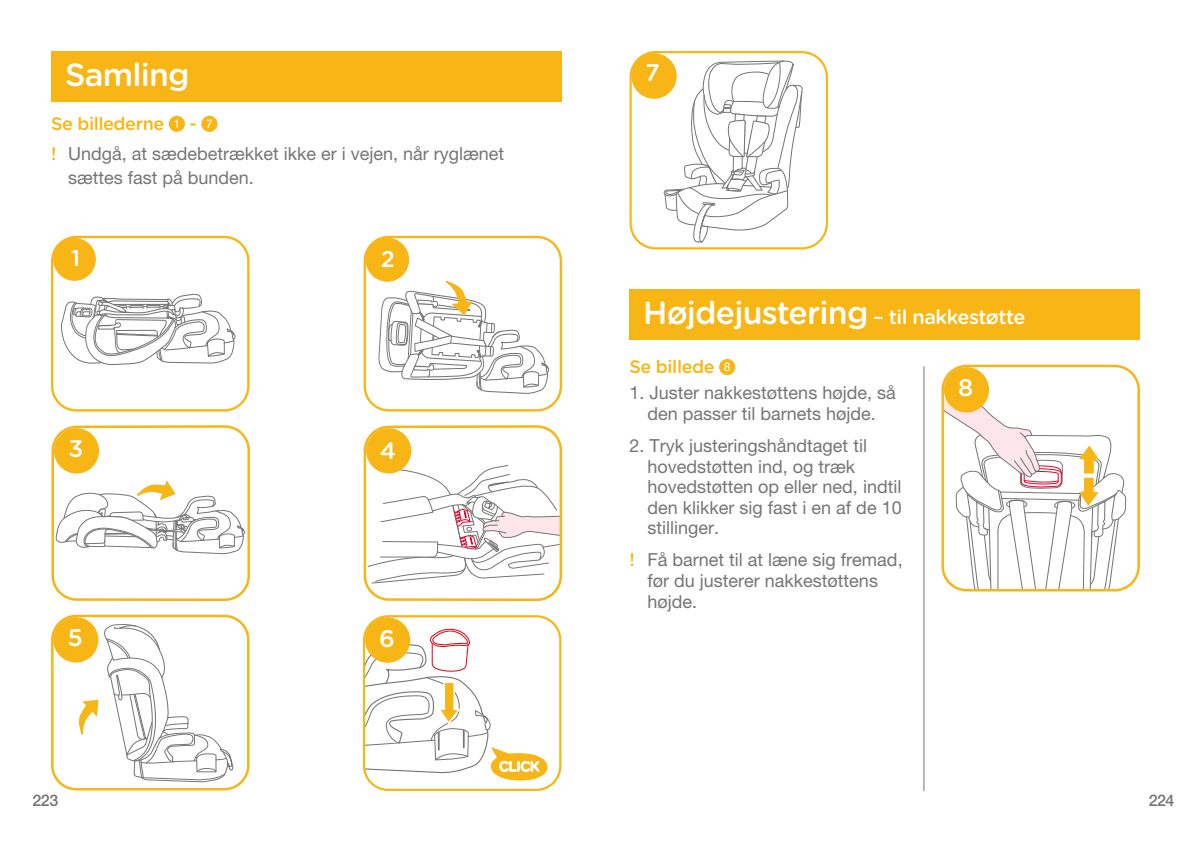
<style>
.page{position:relative;width:1191px;height:842px;background:#fff}
.page>*{position:absolute;margin:0;border:0;box-sizing:border-box;transform-origin:0 0}
.t1{font:500 32px "Gotham Rounded";letter-spacing:-.025em;color:#fff}
.t2{font:500 24px "Gotham Rounded";color:#fff}
.t3{font:500 22.6px "Gotham Rounded";color:#fff}
.t4{font:500 20px "Gotham Rounded";letter-spacing:-.025em;color:#fff}
.t5{font:18px/20.6px "Helvetica Neue LT Std";color:#767575}
.t6{font:500 18px "Gotham Rounded";letter-spacing:-.025em;color:#f8b616}
.t7{font:500 16px "Helvetica Neue LT Std";letter-spacing:-.025em;color:#767575}
.s1{font-family:"Helvetica Neue LT Std";font-weight:400;font-size:12px;color:#fff}
.s2{font-family:"Gotham Rounded";font-weight:500;color:#f8b616}
.s3{font-size:32px}
</style>
<div class="page">
<div style="left:169px;top:116px;width:16px;height:16px;background:#f8b616;border-radius:50%"></div>
<div style="left:201px;top:116px;width:16px;height:16px;background:#f8b616;border-radius:50%"></div>
<svg style="left:61px;top:293px;width:175px;height:73px"></svg>
<div style="left:51px;top:236px;width:198px;height:176px;border:2px solid #f8b616;border-radius:24px"></div>
<div style="left:53px;top:238px;width:43px;height:43px;background:#f8b616;border-radius:50%"></div>
<div style="left:363px;top:236px;width:199px;height:176px;border:2px solid #f8b616;border-radius:24px"></div>
<svg style="left:378px;top:282px;width:172px;height:112px"></svg>
<div style="left:366px;top:238px;width:43px;height:43px;background:#f8b616;border-radius:50%"></div>
<div style="left:366px;top:238px;width:43px;height:43px;border:1px solid #f8b616;border-radius:50%"></div>
<div style="left:51px;top:51px;width:511px;height:51px;background:#f8b616"></div>
<div style="left:51px;top:425px;width:199px;height:176px;border:2px solid #f8b616;border-radius:24px"></div>
<div style="left:54px;top:428px;width:45px;height:46px;background:#f8b616;border-radius:50%"></div>
<svg style="left:56px;top:480px;width:189px;height:75px"></svg>
<svg style="left:368px;top:464px;width:191px;height:120px"></svg>
<div style="left:363px;top:425px;width:199px;height:176px;border:2px solid #f8b616;border-radius:24px"></div>
<div style="left:366px;top:428px;width:45px;height:45px;background:#f8b616;border-radius:50%"></div>
<div style="left:51px;top:615px;width:198px;height:175px;border:2px solid #f8b616;border-radius:24px"></div>
<div style="left:53px;top:617px;width:45px;height:45px;background:#f8b616;border-radius:50%"></div>
<svg style="left:77px;top:620px;width:157px;height:162px"></svg>
<div style="left:363px;top:615px;width:198px;height:176px;border:2px solid #f8b616;border-radius:24px"></div>
<div style="left:365px;top:617px;width:45px;height:46px;background:#f8b616;border-radius:50%"></div>
<svg style="left:364px;top:628px;width:184px;height:154px"></svg>
<svg style="left:663px;top:60px;width:140px;height:183px"></svg>
<div style="left:629px;top:51px;width:199px;height:198px;border:2px solid #f8b616;border-radius:25px"></div>
<div style="left:631px;top:53px;width:45px;height:46px;background:#f8b616;border-radius:50%"></div>
<div style="left:629px;top:289px;width:511px;height:51px;background:#f8b616"></div>
<div style="left:719px;top:359px;width:16px;height:16px;background:#f8b616;border-radius:50%"></div>
<div style="left:941px;top:365px;width:199px;height:226px;border:2px solid #f8b616;border-radius:24px"></div>
<div style="left:944px;top:367px;width:45px;height:45px;background:#f8b616;border-radius:50%"></div>
<svg style="left:942px;top:385px;width:184px;height:205px"></svg>
<hr style="left:923px;top:366px;width:1px;height:425px;background:#767575">
<h1 class="t1" style="left:65px;top:52px;width:126px">Samling</h1>
<p class="t6" style="left:51px;top:111px;width:163px">Se billederne <span class="s1">1</span> - <span class="s1">7</span></p>
<p class="t5" style="left:68px;top:141px;width:438px;line-height:24px;text-indent:-17px"><span class="s2">!</span> Undgå, at sædebetrækket ikke er i vejen, når ryglænet sættes fast på bunden.</p>
<p class="t3" style="left:71px;top:242px;width:10px">1</p>
<p class="t3" style="left:381px;top:243px;width:15px">2</p>
<h2 class="t2" style="left:68px;top:432px;width:16px">3</h2>
<h2 class="t2" style="left:380px;top:434px;width:18px">4</h2>
<h2 class="t2" style="left:68px;top:621px;width:16px">5</h2>
<h2 class="t2" style="left:379px;top:621px;width:17px">6</h2>
<h2 class="t2" style="left:645px;top:55px;width:16px">7</h2>
<p class="t4" style="left:643px;top:303px;width:384px"><span class="s3">Højdejustering</span> – til nakkestøtte</p>
<p class="t6" style="left:629px;top:354px;width:103px">Se billede <span class="s1">8</span></p>
<p class="t5" style="left:629px;top:382px;width:268px;text-align:center">1. Juster nakkestøttens højde, så den passer til barnets højde.</p>
<p class="t5" style="left:647px;top:435px;width:256px;text-indent:-18px">2. Tryk justeringshåndtaget til hovedstøtten ind, og træk hovedstøtten op eller ned, indtil den klikker sig fast i en af de 10 stillinger.</p>
<p class="t5" style="left:647px;top:549px;width:257px;text-indent:-18px"><span class="s2">!</span> Få barnet til at læne sig fremad, før du justerer nakkestøttens højde.</p>
<h2 class="t2" style="left:958px;top:371px;width:17px">8</h2>
<p class="t7" style="left:32px;top:791px;width:27px">223</p>
<p class="t7" style="left:1148px;top:791px;width:27px">224</p>
</div>
